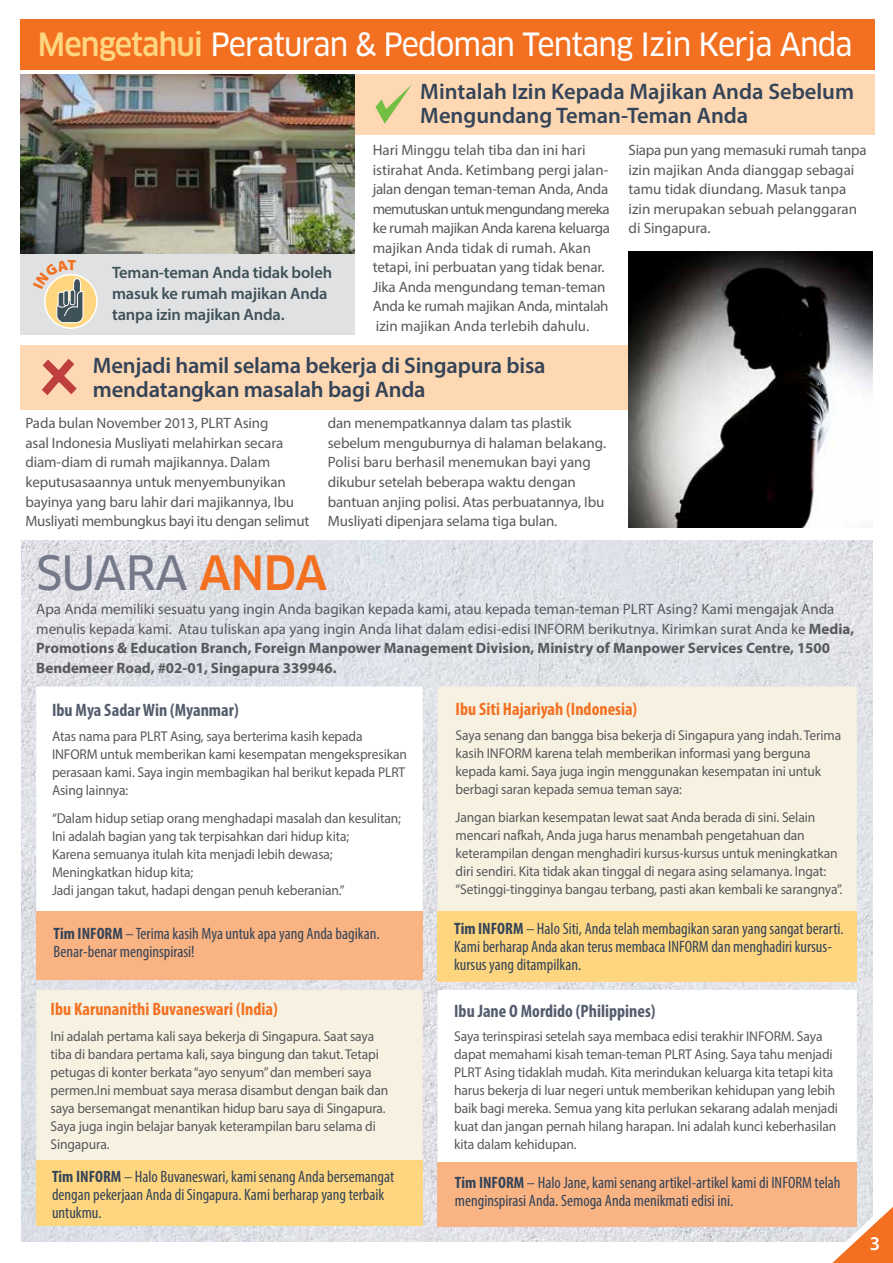
<style>
.page{position:relative;width:893px;height:1263px;background:#fff}
.page>*{position:absolute;margin:0;border:0;box-sizing:border-box;transform-origin:0 0}
.t1{font:46.2px "Clan OT News";letter-spacing:-.02em;color:#757888}
.t2{font:31.35px "Clan OT News";letter-spacing:-.03em;color:#fff;scale:.95 1}
.t3{font:600 22.5px/24px "Myriad Pro";letter-spacing:-.01em;color:#344458}
.t4{font:600 19.5px "Myriad Pro";color:#fff}
.t5{font:700 condensed 18px "Myriad Pro";color:#f37021}
.t6{font:700 condensed 18px "Myriad Pro";color:#545c6d}
.t7{font:condensed 16.5px/18px "Myriad Pro";color:#344458}
.t8{font:600 16.5px/21px "Myriad Pro";letter-spacing:-.01em;color:#3f5159}
.t9{font:15px/19.5px "Myriad Pro";letter-spacing:-.01em;color:#58595b}
.t10{font:14.25px/18px "Myriad Pro";letter-spacing:-.01em;color:#58595b;scale:.95 1}
.s1{font-family:"Clan OT";font-weight:500;color:#ffd680}
.s2{font-family:"Clan OT";font-weight:500;color:#f37021}
.s3{font-weight:700}
</style>
<div class="page">
<img style="left:21px;top:540px;width:851px;height:702px">
<svg style="left:36px;top:686px;width:387px;height:225px"></svg>
<svg style="left:437px;top:990px;width:420px;height:172px"></svg>
<div style="left:437px;top:686px;width:420px;height:225px;background:#f7f1e2"></div>
<div style="left:36px;top:990px;width:387px;height:170px;background:#f7f1e2"></div>
<div style="left:36px;top:911px;width:387px;height:68px;background:#fab383"></div>
<div style="left:36px;top:1160px;width:387px;height:66px;background:#ffd680"></div>
<div style="left:437px;top:911px;width:420px;height:70px;background:#ffd680"></div>
<div style="left:437px;top:1162px;width:420px;height:64px;background:#fab383"></div>
<div style="left:20px;top:253px;width:335px;height:81px;background:#e0e1e2"></div>
<div style="left:20px;top:20px;width:855px;height:50px;background:#f37021"></div>
<div style="left:333px;top:75px;width:542px;height:60px;background:#fed7b3"></div>
<div style="left:20px;top:345px;width:614px;height:65px;background:#fed7b3"></div>
<img style="left:20px;top:75px;width:335px;height:178px">
<svg style="left:42px;top:359px;width:35px;height:36px"></svg>
<svg style="left:375px;top:84px;width:37px;height:40px"></svg>
<img style="left:629px;top:252px;width:243px;height:276px">
<div style="left:45px;top:275px;width:52px;height:53px;background:#ffd680;border-radius:50%"></div>
<div style="left:44px;top:274px;width:54px;height:55px;border:2px solid #fff;border-radius:50%"></div>
<svg style="left:809px;top:1185px;width:84px;height:78px"></svg>
<svg style="left:44px;top:274px;width:40px;height:50px"></svg>
<h2 class="t2" style="left:38px;top:26px;width:859px"><span class="s1">Mengetahui</span> Peraturan &amp; Pedoman Tentang Izin Kerja Anda</h2>
<p class="t8" style="left:112px;top:261px;width:222px">Teman-teman Anda tidak boleh masuk ke rumah majikan Anda tanpa izin majikan Anda.</p>
<h3 class="t3" style="left:420px;top:79px;width:435px">Mintalah Izin Kepada Majikan Anda Sebelum<br>Mengundang Teman-Teman Anda</h3>
<p class="t9" style="left:373px;top:140px;width:239px">Hari Minggu telah tiba dan ini hari istirahat Anda. Ketimbang pergi jalan&shy;jalan dengan teman-teman Anda, Anda memutuskan untuk mengundang mereka ke rumah majikan Anda karena keluarga majikan Anda tidak di rumah. Akan tetapi, ini perbuatan yang tidak benar.<br>Jika Anda mengundang teman-teman Anda ke rumah majikan Anda, mintalah izin majikan Anda terlebih dahulu.</p>
<p class="t9" style="left:629px;top:140px;width:239px">Siapa pun yang memasuki rumah tanpa izin majikan Anda dianggap sebagai tamu tidak diundang. Masuk tanpa izin merupakan sebuah pelanggaran di Singapura.</p>
<h3 class="t3" style="left:93px;top:352px;width:454px">Menjadi hamil selama bekerja di Singapura bisa mendatangkan masalah bagi Anda</h3>
<p class="t9" style="left:26px;top:413px;width:285px">Pada bulan November 2013, PLRT Asing<br>asal Indonesia Musliyati melahirkan secara diam-diam di rumah majikannya. Dalam keputusasaannya untuk menyembunyikan bayinya yang baru lahir dari majikannya, Ibu Musliyati membungkus bayi itu dengan selimut</p>
<p class="t9" style="left:328px;top:413px;width:280px">dan menempatkannya dalam tas plastik sebelum menguburnya di halaman belakang.<br>Polisi baru berhasil menemukan bayi yang dikubur setelah beberapa waktu dengan bantuan anjing polisi. Atas perbuatannya, Ibu Musliyati dipenjara selama tiga bulan.</p>
<h1 class="t1" style="left:36px;top:546px;width:292px">SUARA <span class="s2">ANDA</span></h1>
<p class="t9" style="left:36px;top:599px;width:820px">Apa Anda memiliki sesuatu yang ingin Anda bagikan kepada kami, atau kepada teman-teman PLRT Asing? Kami mengajak Anda menulis kepada kami. Atau tuliskan apa yang ingin Anda lihat dalam edisi-edisi INFORM berikutnya. Kirimkan surat Anda ke <span class="s3">Media, Promotions &amp; Education Branch, Foreign Manpower Management Division, Ministry of Manpower Services Centre, 1500<br>Bendemeer Road, #02-01, Singapura 339946.</span></p>
<p class="t6" style="left:52px;top:698px;width:188px">Ibu Mya Sadar Win (Myanmar)</p>
<p class="t10" style="left:52px;top:727px;width:375px">Atas nama para PLRT Asing, saya berterima kasih kepada INFORM untuk memberikan kami kesempatan mengekspresikan perasaan kami. Saya ingin membagikan hal berikut kepada PLRT Asing lainnya:</p>
<p class="t10" style="left:52px;top:809px;width:369px">“Dalam hidup setiap orang menghadapi masalah dan kesulitan; Ini adalah bagian yang tak terpisahkan dari hidup kita;<br>Karena semuanya itulah kita menjadi lebih dewasa; Meningkatkan hidup kita;<br>Jadi jangan takut, hadapi dengan penuh keberanian.”</p>
<p class="t7" style="left:54px;top:924px;width:328px"><span class="s3">Tim INFORM</span> – Terima kasih Mya untuk apa yang Anda bagikan.<br>Benar-benar menginspirasi!</p>
<p class="t5" style="left:51px;top:998px;width:229px">Ibu Karunanithi Buvaneswari (India)</p>
<p class="t10" style="left:51px;top:1027px;width:357px">Ini adalah pertama kali saya bekerja di Singapura. Saat saya tiba di bandara pertama kali, saya bingung dan takut. Tetapi petugas di konter berkata “ayo senyum” dan memberi saya permen.Ini membuat saya merasa disambut dengan baik dan saya bersemangat menantikan hidup baru saya di Singapura.<br>Saya juga ingin belajar banyak keterampilan baru selama di Singapura.</p>
<p class="t7" style="left:52px;top:1167px;width:344px"><span class="s3">Tim INFORM</span> – Halo Buvaneswari, kami senang Anda bersemangat dengan pekerjaan Anda di Singapura. Kami berharap yang terbaik untukmu.</p>
<p class="t5" style="left:456px;top:698px;width:183px">Ibu Siti Hajariyah (Indonesia)</p>
<p class="t10" style="left:456px;top:726px;width:407px">Saya senang dan bangga bisa bekerja di Singapura yang indah. Terima kasih INFORM karena telah memberikan informasi yang berguna kepada kami. Saya juga ingin menggunakan kesempatan ini untuk berbagi saran kepada semua teman saya:</p>
<p class="t10" style="left:456px;top:808px;width:409px">Jangan biarkan kesempatan lewat saat Anda berada di sini. Selain mencari nafkah, Anda juga harus menambah pengetahuan dan keterampilan dengan menghadiri kursus-kursus untuk meningkatkan diri sendiri. Kita tidak akan tinggal di negara asing selamanya. Ingat: “Setinggi-tingginya bangau terbang, pasti akan kembali ke sarangnya”.</p>
<p class="t7" style="left:454px;top:919px;width:391px"><span class="s3">Tim INFORM</span> – Halo Siti, Anda telah membagikan saran yang sangat berarti.<br>Kami berharap Anda akan terus membaca INFORM dan menghadiri kursus&shy;kursus yang ditampilkan.</p>
<p class="t6" style="left:454px;top:999px;width:203px">Ibu Jane O Mordido (Philippines)</p>
<p class="t10" style="left:454px;top:1027px;width:406px">Saya terinspirasi setelah saya membaca edisi terakhir INFORM. Saya dapat memahami kisah teman-teman PLRT Asing. Saya tahu menjadi PLRT Asing tidaklah mudah. Kita merindukan keluarga kita tetapi kita harus bekerja di luar negeri untuk memberikan kehidupan yang lebih baik bagi mereka. Semua yang kita perlukan sekarang adalah menjadi kuat dan jangan pernah hilang harapan. Ini adalah kunci keberhasilan kita dalam kehidupan.</p>
<p class="t7" style="left:455px;top:1173px;width:387px"><span class="s3">Tim INFORM</span> – Halo Jane, kami senang artikel-artikel kami di INFORM telah menginspirasi Anda. Semoga Anda menikmati edisi ini.</p>
<h3 class="t4" style="left:868px;top:1228px;width:12px">3</h3>
<h3 class="t4" style="left:870px;top:1231px;width:12px">3</h3>
</div>
